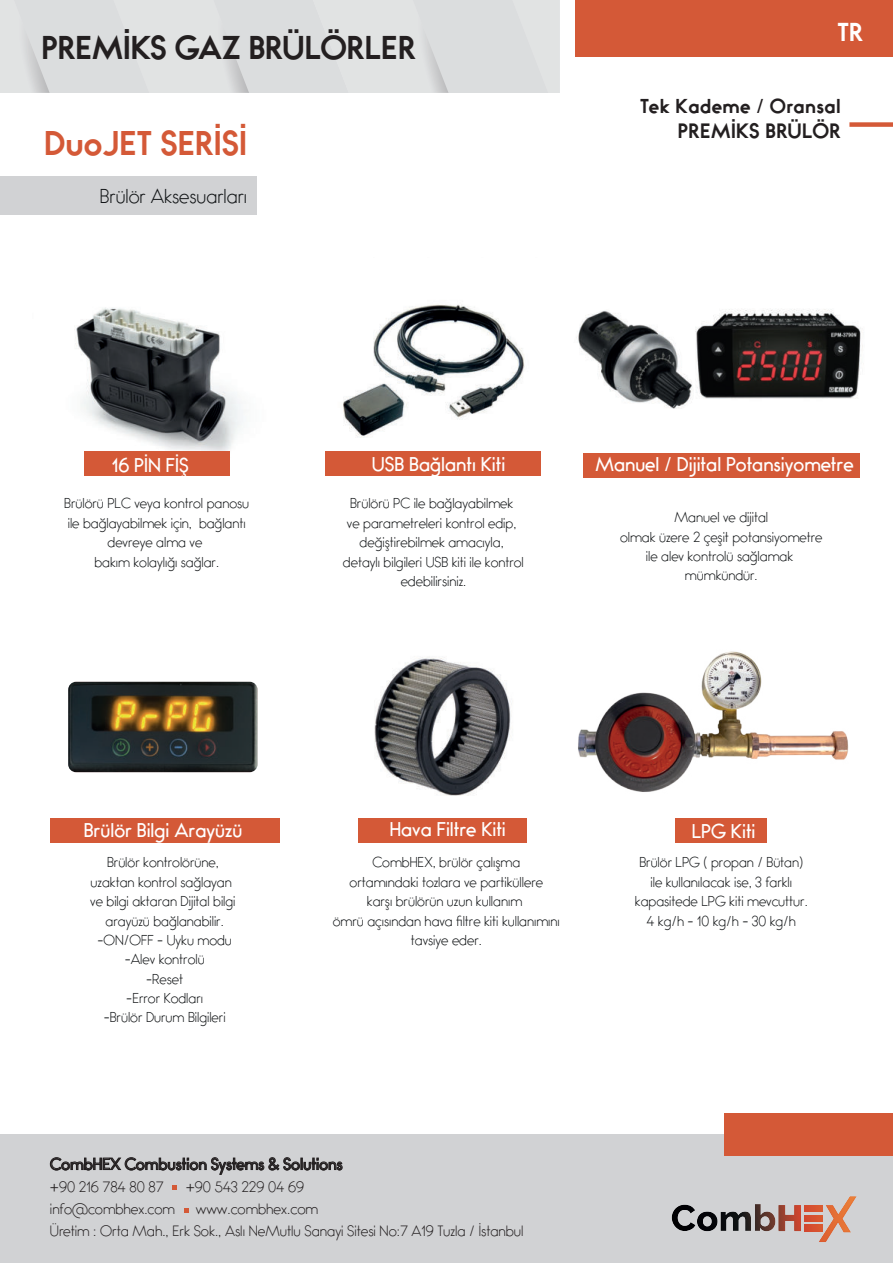
<style>
.page{position:relative;width:893px;height:1263px;background:#fff}
.page>*{position:absolute;margin:0;border:0;box-sizing:border-box;transform-origin:0 0}
.t1{font:700 30px "Bambino";color:#d45937}
.t2{font:700 28.8px "Bambino";color:#231f20}
.t3{font:700 22.65px "Bambino";color:#fff}
.t4{font:700 18.15px "Bambino";letter-spacing:.025em;color:#231f20}
.t5{font:300 17.55px "Bambino";color:#111416}
.t6{font:700 17.55px "Bambino";letter-spacing:.025em;color:#231f20}
.t7{font:17.4px "Bambino";color:#fff}
.t8{font:14.4px "Bambino";color:#231f20}
.t9{font:300 13.35px "Bambino";color:#231f20}
.t10{font:300 13.05px/22.2px "Bambino";color:#231f20}
.t11{font:300 12.6px/19.4px "Bambino";color:#111416;text-align:center}
.s1{font-size:13.05px}
</style>
<div class="page">
<div style="left:0;top:0;width:560px;height:92px;background:#dbddde"></div>
<div style="left:575px;top:0;width:318px;height:57px;background:#d45937"></div>
<div style="left:0;top:1134px;width:893px;height:129px;background:#d1d2d4"></div>
<div style="left:0;top:177px;width:256px;height:38px;background:#d1d2d4"></div>
<div style="left:849px;top:122px;width:44px;height:5px;background:#d45937"></div>
<div style="left:804px;top:1205px;width:19px;height:7px;background:#d75130"></div>
<div style="left:804px;top:1215px;width:19px;height:7px;background:#d54e2f"></div>
<div style="left:804px;top:1225px;width:19px;height:6px;background:#d54c2f"></div>
<svg style="left:818px;top:1196px;width:39px;height:46px"></svg>
<svg style="left:672px;top:1204px;width:129px;height:27px"></svg>
<div style="left:804px;top:1215px;width:18px;height:6px;background:#d75130"></div>
<div style="left:804px;top:1225px;width:18px;height:5px;background:#d64f2f"></div>
<div style="left:724px;top:1113px;width:169px;height:42px;background:#d45937"></div>
<svg style="left:50px;top:1157px;width:293px;height:18px"></svg>
<svg style="left:172px;top:1185px;width:5px;height:4px"></svg>
<svg style="left:184px;top:1208px;width:5px;height:4px"></svg>
<img style="left:74px;top:307px;width:169px;height:145px">
<img style="left:325px;top:304px;width:216px;height:148px">
<div style="left:84px;top:452px;width:146px;height:24px;background:#d45937"></div>
<div style="left:325px;top:452px;width:216px;height:24px;background:#d45937"></div>
<div style="left:358px;top:818px;width:169px;height:24px;background:#d45937"></div>
<img style="left:578px;top:651px;width:271px;height:141px">
<div style="left:676px;top:818px;width:91px;height:24px;background:#d45937"></div>
<img style="left:374px;top:657px;width:137px;height:139px">
<img style="left:68px;top:682px;width:190px;height:90px">
<div style="left:583px;top:453px;width:276px;height:25px;background:#d45937"></div>
<div style="left:50px;top:818px;width:230px;height:24px;background:#d45937"></div>
<img style="left:695px;top:309px;width:168px;height:90px">
<img style="left:576px;top:311px;width:117px;height:98px">
<h2 class="t2" style="left:41px;top:32px;width:376px">PREMİKS GAZ BRÜLÖRLER</h2>
<h1 class="t1" style="left:44px;top:127px;width:204px">DuoJET SERİSİ</h1>
<h3 class="t5" style="left:100px;top:186px;width:149px">Brülör Aksesuarları</h3>
<h3 class="t3" style="left:838px;top:20px;width:27px">TR</h3>
<h3 class="t6" style="left:640px;top:97px;width:202px">Tek Kademe / Oransal</h3>
<h3 class="t4" style="left:678px;top:121px;width:165px">PREMİKS BRÜLÖR</h3>
<h3 class="t7" style="left:112px;top:455px;width:78px">16 PİN FİŞ</h3>
<p class="t11" style="left:64px;top:494px;width:186px">Brülörü PLC veya kontrol panosu ile bağlayabilmek için, bağlantı devreye alma ve<br>bakım kolaylığı sağlar.</p>
<p class="t11" style="left:343px;top:494px;width:182px">Brülörü PC ile bağlayabilmek<br>ve parametreleri kontrol edip, değiştirebilmek amacıyla, detaylı bilgileri USB kiti ile kontrol edebilirsiniz.</p>
<h3 class="t7" style="left:372px;top:455px;width:135px">USB Bağlantı Kiti</h3>
<h3 class="t7" style="left:595px;top:455px;width:260px">Manuel / Dijital Potansiyometre</h3>
<p class="t11" style="left:620px;top:508px;width:204px">Manuel ve dijital<br>olmak üzere 2 çeşit potansiyometre ile alev kontrolü sağlamak mümkündür.</p>
<h3 class="t7" style="left:84px;top:820px;width:160px">Brülör Bilgi Arayüzü</h3>
<p class="t11" style="left:90px;top:853px;width:147px">Brülör kontrolörüne, uzaktan kontrol sağlayan ve bilgi aktaran Dijital bilgi arayüzü bağlanabilir. -ON/OFF - Uyku modu -Alev kontrolü<br>-Reset<br>-Error Kodları<br>-Brülör Durum Bilgileri</p>
<h3 class="t7" style="left:390px;top:819px;width:118px">Hava Filtre Kiti</h3>
<h3 class="t7" style="left:692px;top:822px;width:65px">LPG Kiti</h3>
<p class="t11" style="left:635px;top:853px;width:174px">Brülör LPG ( propan / Bütan) ile kullanılacak ise, 3 farklı kapasitede LPG kiti mevcuttur.<br>4 kg/h - 10 kg/h - 30 kg/h</p>
<p class="t11" style="left:333px;top:853px;width:229px">CombHEX, brülör çalışma<br>ortamındaki tozlara ve partiküllere<br>karşı brülörün uzun kullanım<br>ömrü açısından hava filtre kiti kullanımını tavsiye eder.</p>
<p class="t8" style="left:50px;top:1157px;width:294px">CombHEX Combustion Systems &amp; Solutions</p>
<p class="t10" style="left:50px;top:1176px;width:115px">+90 216 784 80 87</p>
<p class="t10" style="left:186px;top:1176px;width:120px">+90 543 229 04 69</p>
<p class="t10" style="left:50px;top:1198px;width:475px">info@combhex.com<br>Üretim : Orta Mah., Erk Sok., Aslı NeMutlu Sanayi Sitesi No:7 A19 Tuzla / İstanbul</p>
<p class="t9" style="left:196px;top:1201px;width:124px">www.<span class="s1">combhex</span>.com</p>
</div>
